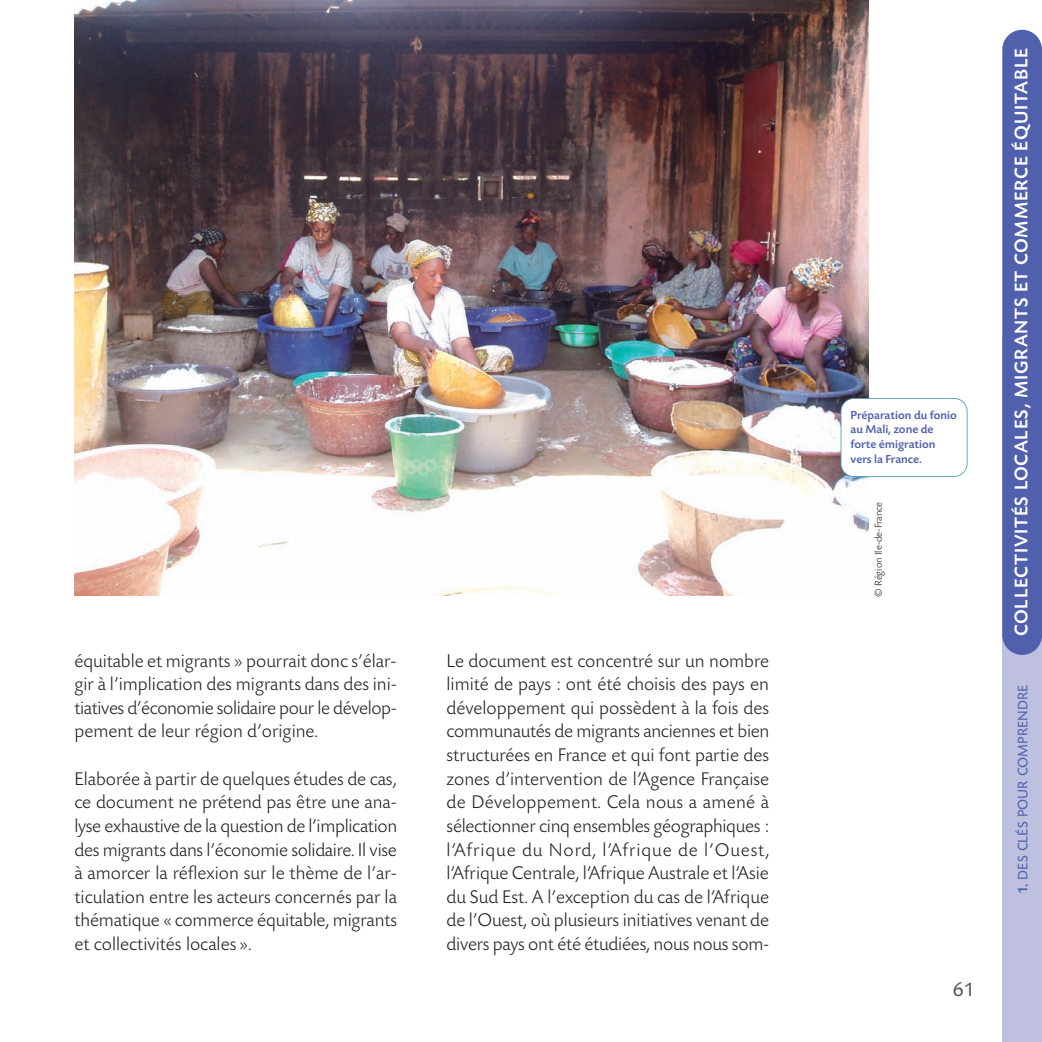
<style>
.page{position:relative;width:1042px;height:1042px;background:#fff}
.page>*{position:absolute;margin:0;border:0;box-sizing:border-box;transform-origin:0 0}
.t1{font:21px "Today SB";color:#57585a}
.t2{font:300 19.25px/23.6px "Today SB";letter-spacing:-.01em;color:#231f20;text-align:justify}
.t3{font:500 19.25px "Today SB";letter-spacing:.045em;color:#fff}
.t4{font:14.35px "Today SB";color:#5060ac}
.t5{font:500 12.25px/14.7px "Today SB";color:#5060ac}
.t6{font:300 10.5px "Today SB";color:#231f20}
.s1{font-weight:500;font-size:14.88px}
</style>
<div class="page">
<img style="left:74px;top:0;width:794px;height:595px">
<div style="left:841px;top:398px;width:126px;height:78px;background:#fff;border-radius:13px"></div>
<div style="left:840px;top:398px;width:127px;height:79px;border:2px solid #529cbe;border-radius:13px"></div>
<div style="left:1002px;top:337px;width:40px;height:705px;background:#bfc0e0"></div>
<div style="left:1002px;top:30px;width:40px;height:625px;background:#5060ac;border-radius:20px"></div>
<p class="t2" style="left:74px;top:648px;width:324px">équitable et migrants » pourrait donc s’élar&shy;gir à l’implication des migrants dans des ini&shy;tiatives d’économie solidaire pour le dévelop&shy;pement de leur région d’origine.</p>
<p class="t2" style="left:74px;top:766px;width:324px">Elaborée à partir de quelques études de cas, ce document ne prétend pas être une ana&shy;lyse exhaustive de la question de l’implication des migrants dans l’économie solidaire. Il vise à amorcer la réflexion sur le thème de l’ar&shy;ticulation entre les acteurs concernés par la thématique « commerce équitable, migrants et collectivités locales ».</p>
<p class="t2" style="left:446px;top:648px;width:324px">Le document est concentré sur un nombre limité de pays : ont été choisis des pays en développement qui possèdent à la fois des communautés de migrants anciennes et bien structurées en France et qui font partie des zones d’intervention de l’Agence Française de Développement. Cela nous a amené à sélectionner cinq ensembles géographiques : l’Afrique du Nord, l’Afrique de l’Ouest, l’Afrique Centrale, l’Afrique Australe et l’Asie du Sud Est. A l’exception du cas de l’Afrique de l’Ouest, où plusieurs initiatives venant de divers pays ont été étudiées, nous nous som-</p>
<p class="t5" style="left:850px;top:407px;width:108px">Préparation du fonio au Mali, zone de forte émigration vers la France.</p>
<p class="t6" style="left:872px;top:597px;width:97px;rotate:-90deg">© Région Ile-de-France</p>
<p class="t1" style="left:952px;top:976px;width:24px">61</p>
<p class="t3" style="left:1009px;top:636px;width:589px;rotate:-90deg">COLLECTIVITÉS LOCALES, MIGRANTS ET COMMERCE ÉQUITABLE</p>
<p class="t4" style="left:1014px;top:894px;width:210px;rotate:-90deg"><span class="s1">1.</span> DES CLÉS POUR COMPRENDRE</p>
</div>
